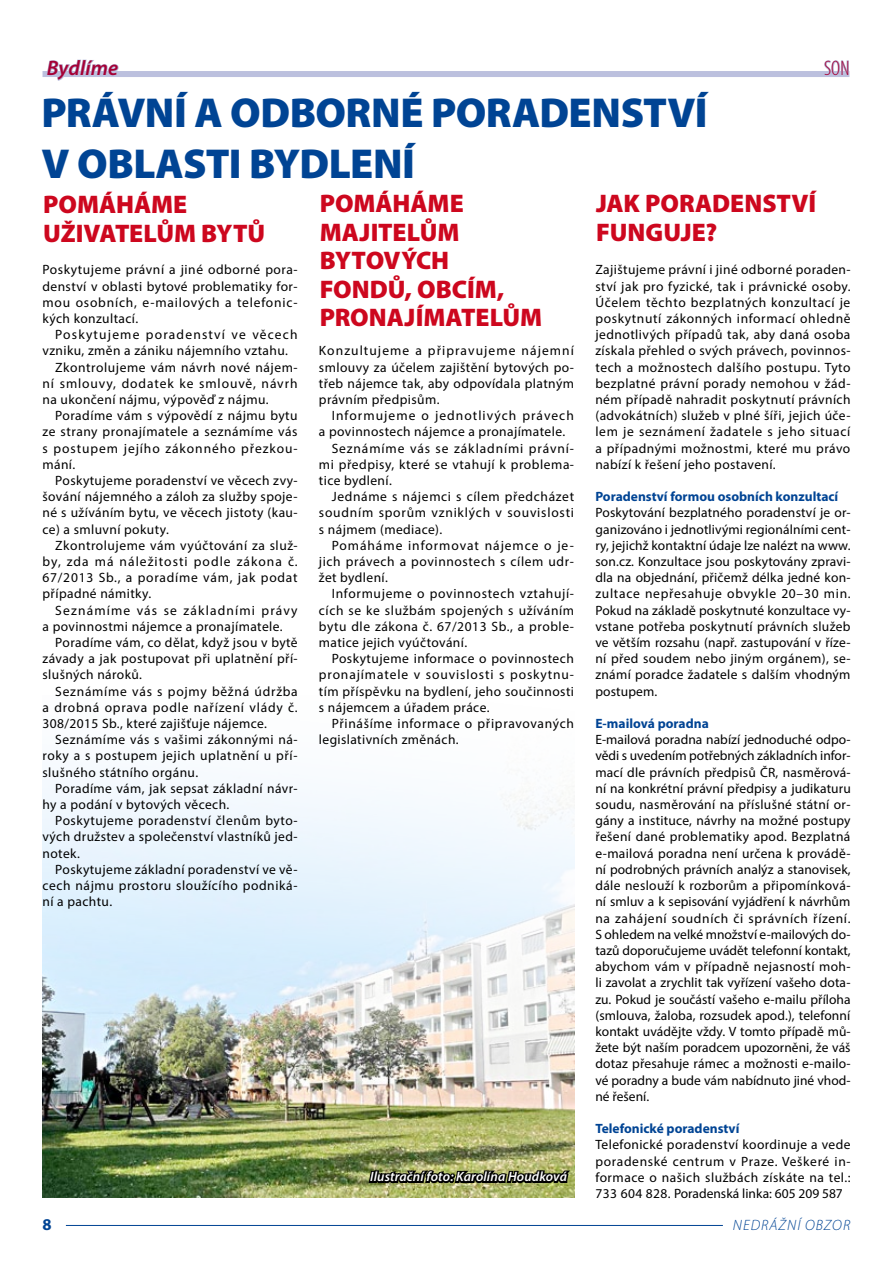
<style>
.page{position:relative;width:893px;height:1263px;background:#fff}
.page>*{position:absolute;margin:0;border:0;box-sizing:border-box;transform-origin:0 0}
.t1{font:900 42px "Myriad Pro";letter-spacing:.085em;color:#004494}
.t2{font:900 25.5px/28.5px "Myriad Pro";color:#cd071e}
.t3{font:italic 600 21px "Myriad Pro";letter-spacing:.005em;color:#a50035}
.t4{font:300 condensed 21px "Myriad Pro";color:#a50035}
.t5{font:700 16.5px "Myriad Pro";color:#004494}
.t6{font:italic 300 15px "Myriad Pro";letter-spacing:.165em;color:#004494}
.t7{font:13.5px/16.2px "Myriad Pro";letter-spacing:.035em;color:#000;text-align:justify}
.t8{font:13.5px "Myriad Pro";letter-spacing:.07em;color:#000}
.t9{font:700 13.5px "Myriad Pro";color:#004494}
.t10{font:13.5px "Myriad Pro";letter-spacing:.06em;color:#000}
.t11{font:13.5px "Myriad Pro";letter-spacing:.065em;color:#000}
.t12{font:13.5px "Myriad Pro";letter-spacing:.08em;color:#000}
.t13{font:13.5px "Myriad Pro";letter-spacing:.055em;color:#000}
.t14{font:13.5px "Myriad Pro";letter-spacing:.085em;color:#000}
.t15{font:italic 600 13.5px "Myriad Pro";letter-spacing:.01em;color:#fff}
</style>
<div class="page">
<img style="left:43px;top:777px;width:531px;height:421px">
<hr style="left:66px;top:1225px;width:657px;height:1px;background:#004494">
<div style="left:43px;top:71px;width:806px;height:6px;background:#bcc0de"></div>
<svg style="left:42px;top:59px;width:77px;height:22px"></svg>
<svg style="left:824px;top:60px;width:26px;height:17px"></svg>
<img style="left:367px;top:1145px;width:206px;height:53px">
<h3 class="t3" style="left:47px;top:55px;width:73px">Bydlíme</h3>
<h3 class="t4" style="left:824px;top:57px;width:27px">SON</h3>
<h1 class="t1" style="left:42px;top:89px;width:525px">PRÁVNÍ A ODBORNÉ PORADENS</h1>
<h1 class="t1" style="left:643px;top:89px;width:65px">TVÍ</h1>
<h1 class="t1" style="left:42px;top:140px;width:374px">V OBLASTI BYDLEN Í</h1>
<h2 class="t2" style="left:43px;top:191px;width:223px">POMÁHÁME<br>UŽIVATELŮM BYTŮ</h2>
<h2 class="t2" style="left:596px;top:190px;width:133px">JAK PORADENS</h2>
<h2 class="t2" style="left:777px;top:190px;width:41px">TVÍ</h2>
<h2 class="t2" style="left:320px;top:190px;width:146px">POMÁHÁME<br>MAJITELŮM<br>BYTOVÝCH<br>FOND</h2>
<h2 class="t2" style="left:596px;top:218px;width:123px">FUNGUJE?</h2>
<p class="t7" style="left:43px;top:262px;width:257px">Poskytujeme právní a jiné odborné pora&shy;denství v oblasti bytové problematiky for&shy;mou osobních, e-mailových a telefonic&shy;kých konzultací.</p>
<p class="t14" style="left:55px;top:326px;width:244px">Poskytujeme poradenství ve věcech</p>
<p class="t7" style="left:43px;top:343px;width:247px">vzniku, změn a zániku nájemního vztahu.</p>
<p class="t7" style="left:55px;top:359px;width:244px">Zkontrolujeme vám návrh nové nájem-</p>
<p class="t8" style="left:43px;top:375px;width:257px">ní smlouvy, dodatek ke smlouvě, návrh</p>
<p class="t7" style="left:43px;top:391px;width:228px">na ukončení nájmu, výpověď z nájmu.</p>
<p class="t7" style="left:55px;top:407px;width:244px">Poradíme vám s výpovědí z nájmu bytu</p>
<p class="t7" style="left:43px;top:424px;width:257px">ze strany pronajímatele a seznámíme vás</p>
<p class="t8" style="left:43px;top:440px;width:257px">s postupem jejího zákonného přezkou-</p>
<p class="t7" style="left:43px;top:456px;width:34px">mání.</p>
<p class="t7" style="left:55px;top:472px;width:244px">Poskytujeme poradenství ve věcech zvy-</p>
<p class="t7" style="left:43px;top:488px;width:257px">šování nájemného a záloh za služby spoje-</p>
<p class="t7" style="left:43px;top:505px;width:257px">né s užíváním bytu, ve věcech jistoty (kau-</p>
<p class="t7" style="left:43px;top:521px;width:128px">ce) a smluvní pokuty.</p>
<p class="t7" style="left:55px;top:537px;width:244px">Zkontrolujeme vám vyúčtování za služ-</p>
<p class="t12" style="left:43px;top:553px;width:257px">by, zda má náležitosti podle zákona č.</p>
<p class="t13" style="left:43px;top:569px;width:257px">67/2013 Sb., a poradíme vám, jak podat</p>
<p class="t7" style="left:43px;top:586px;width:110px">případné námitky.</p>
<p class="t14" style="left:55px;top:602px;width:244px">Seznámíme vás se základními právy</p>
<p class="t7" style="left:43px;top:618px;width:242px">a povinnostmi nájemce a pronajímatele.</p>
<p class="t7" style="left:55px;top:634px;width:244px">Poradíme vám, co dělat, když jsou v bytě</p>
<p class="t7" style="left:43px;top:650px;width:257px">závady a jak postupovat při uplatnění pří-</p>
<p class="t7" style="left:43px;top:667px;width:101px">slušných nároků.</p>
<p class="t13" style="left:55px;top:683px;width:244px">Seznámíme vás s pojmy běžná údržba</p>
<p class="t10" style="left:43px;top:699px;width:257px">a drobná oprava podle nařízení vlády č.</p>
<p class="t7" style="left:43px;top:715px;width:226px">308/2015 Sb., které zajišťuje nájemce.</p>
<p class="t7" style="left:55px;top:731px;width:244px">Seznámíme vás s vašimi zákonnými ná-</p>
<p class="t7" style="left:43px;top:748px;width:257px">roky a s postupem jejich uplatnění u pří-</p>
<p class="t7" style="left:43px;top:764px;width:157px">slušného státního orgánu.</p>
<p class="t7" style="left:55px;top:780px;width:244px">Poradíme vám, jak sepsat základní návr-</p>
<p class="t7" style="left:43px;top:796px;width:188px">hy a podání v bytových věcech.</p>
<p class="t7" style="left:55px;top:812px;width:244px">Poskytujeme poradenství členům byto-</p>
<p class="t7" style="left:43px;top:829px;width:257px">vých družstev a společenství vlastníků jed-</p>
<p class="t7" style="left:43px;top:845px;width:39px">notek.</p>
<p class="t7" style="left:55px;top:861px;width:244px">Poskytujeme základní poradenství ve vě-</p>
<p class="t7" style="left:43px;top:877px;width:257px">cech nájmu prostoru sloužícího podniká-</p>
<p class="t7" style="left:43px;top:893px;width:71px">ní a pachtu.</p>
<p class="t7" style="left:595px;top:262px;width:257px">Zajištujeme právní i jiné odborné poraden&shy;ství jak pro fyzické, tak i právnické osoby.<br>Účelem těchto bezplatných konzultací je poskytnutí zákonných informací ohledně jednotlivých případů tak, aby daná osoba získala přehled o svých právech, povinnos&shy;tech a možnostech dalšího postupu. Tyto bezplatné právní porady nemohou v žád&shy;ném případě nahradit poskytnutí právních (advokátních) služeb v plné šíři, jejich úče&shy;lem je seznámení žadatele s jeho situací a případnými možnostmi, které mu právo nabízí k řešení jeho postavení.</p>
<p class="t9" style="left:595px;top:488px;width:244px">Poradenství formou osobních konzultací</p>
<p class="t7" style="left:595px;top:505px;width:257px">Poskytování bezplatného poradenství je or&shy;ganizováno i jednotlivými regionálními cent&shy;ry, jejichž kontaktní údaje lze nalézt na www. son.cz. Konzultace jsou poskytovány zpravi&shy;dla na objednání, přičemž délka jedné kon&shy;zultace nepřesahuje obvykle 20–30 min.<br>Pokud na základě poskytnuté konzultace vy&shy;vstane potřeba poskytnutí právních služeb ve větším rozsahu (např. zastupování v říze&shy;ní před soudem nebo jiným orgánem), se&shy;známí poradce žadatele s dalším vhodným postupem.</p>
<p class="t9" style="left:595px;top:715px;width:115px">E-mailová poradna</p>
<p class="t7" style="left:595px;top:731px;width:257px">E-mailová poradna nabízí jednoduché odpo&shy;vědi s uvedením potřebných základních infor&shy;mací dle právních předpisů ČR, nasměrová&shy;ní na konkrétní právní předpisy a judikaturu soudu, nasměrování na příslušné státní or&shy;gány a instituce, návrhy na možné postupy řešení dané problematiky apod. Bezplatná e-mailová poradna není určena k provádě&shy;ní podrobných právních analýz a stanovisek, dále neslouží k rozborům a připomínková&shy;ní smluv a k sepisování vyjádření k návrhům na zahájení soudních či správních řízení.<br>S ohledem na velké množství e-mailových do&shy;tazů doporučujeme uvádět telefonní kontakt, abychom vám v případně nejasností moh&shy;li zavolat a zrychlit tak vyřízení vašeho dota&shy;zu. Pokud je součástí vašeho e-mailu příloha (smlouva, žaloba, rozsudek apod.), telefonní kontakt uvádějte vždy. V tomto případě mů&shy;žete být naším poradcem upozorněni, že váš dotaz přesahuje rámec a možnosti e-mailo&shy;vé poradny a bude vám nabídnuto jiné vhod&shy;né řešení.</p>
<p class="t9" style="left:595px;top:1120px;width:146px">Telefonické poradenství</p>
<p class="t7" style="left:595px;top:1136px;width:257px">Telefonické poradenství koordinuje a vede poradenské centrum v Praze. Veškeré in&shy;formace o našich službách získáte na tel.:<br>733 604 828. Poradenská linka: 605 209 587</p>
<h2 class="t2" style="left:320px;top:275px;width:222px;text-indent:68px">Ů, OBCÍM,<br>PRONAJÍMATELŮM</h2>
<p class="t7" style="left:319px;top:343px;width:257px">Konzultujeme a připravujeme nájemní smlouvy za účelem zajištění bytových po&shy;třeb nájemce tak, aby odpovídala platným právním předpisům.</p>
<p class="t12" style="left:332px;top:407px;width:244px">Informujeme o jednotlivých právech</p>
<p class="t7" style="left:319px;top:424px;width:248px">a povinnostech nájemce a pronajímatele.</p>
<p class="t11" style="left:332px;top:440px;width:244px">Seznámíme vás se základními právní-</p>
<p class="t7" style="left:319px;top:456px;width:257px">mi předpisy, které se vtahují k problema-</p>
<p class="t7" style="left:319px;top:472px;width:74px">tice bydlení.</p>
<p class="t7" style="left:332px;top:488px;width:244px">Jednáme s nájemci s cílem předcházet</p>
<p class="t10" style="left:319px;top:505px;width:257px">soudním sporům vzniklých v souvislosti</p>
<p class="t7" style="left:319px;top:521px;width:125px">s nájmem (mediace).</p>
<p class="t8" style="left:332px;top:537px;width:244px">Pomáháme informovat nájemce o je-</p>
<p class="t7" style="left:319px;top:553px;width:257px">jich právech a povinnostech s cílem udr-</p>
<p class="t7" style="left:319px;top:569px;width:71px">žet bydlení.</p>
<p class="t7" style="left:332px;top:586px;width:244px">Informujeme o povinnostech vztahují-</p>
<p class="t7" style="left:319px;top:602px;width:257px">cích se ke službám spojených s užíváním</p>
<p class="t7" style="left:319px;top:618px;width:257px">bytu dle zákona č. 67/2013 Sb., a proble-</p>
<p class="t7" style="left:319px;top:634px;width:150px">matice jejich vyúčtování.</p>
<p class="t7" style="left:332px;top:650px;width:244px">Poskytujeme informace o povinnostech</p>
<p class="t11" style="left:319px;top:667px;width:257px">pronajímatele v souvislosti s poskytnu-</p>
<p class="t7" style="left:319px;top:683px;width:257px">tím příspěvku na bydlení, jeho součinnosti</p>
<p class="t7" style="left:319px;top:699px;width:172px">s nájemcem a úřadem práce.</p>
<p class="t7" style="left:332px;top:715px;width:244px">Přinášíme informace o připravovaných</p>
<p class="t7" style="left:319px;top:731px;width:141px">legislativních změnách.</p>
<p class="t15" style="left:370px;top:1168px;width:198px">Ilustrační foto: Karolína Houdková</p>
<p class="t5" style="left:43px;top:1214px;width:11px">8</p>
<p class="t6" style="left:733px;top:1217px;width:116px">NEDRÁŽNÍ OBZOR</p>
</div>
